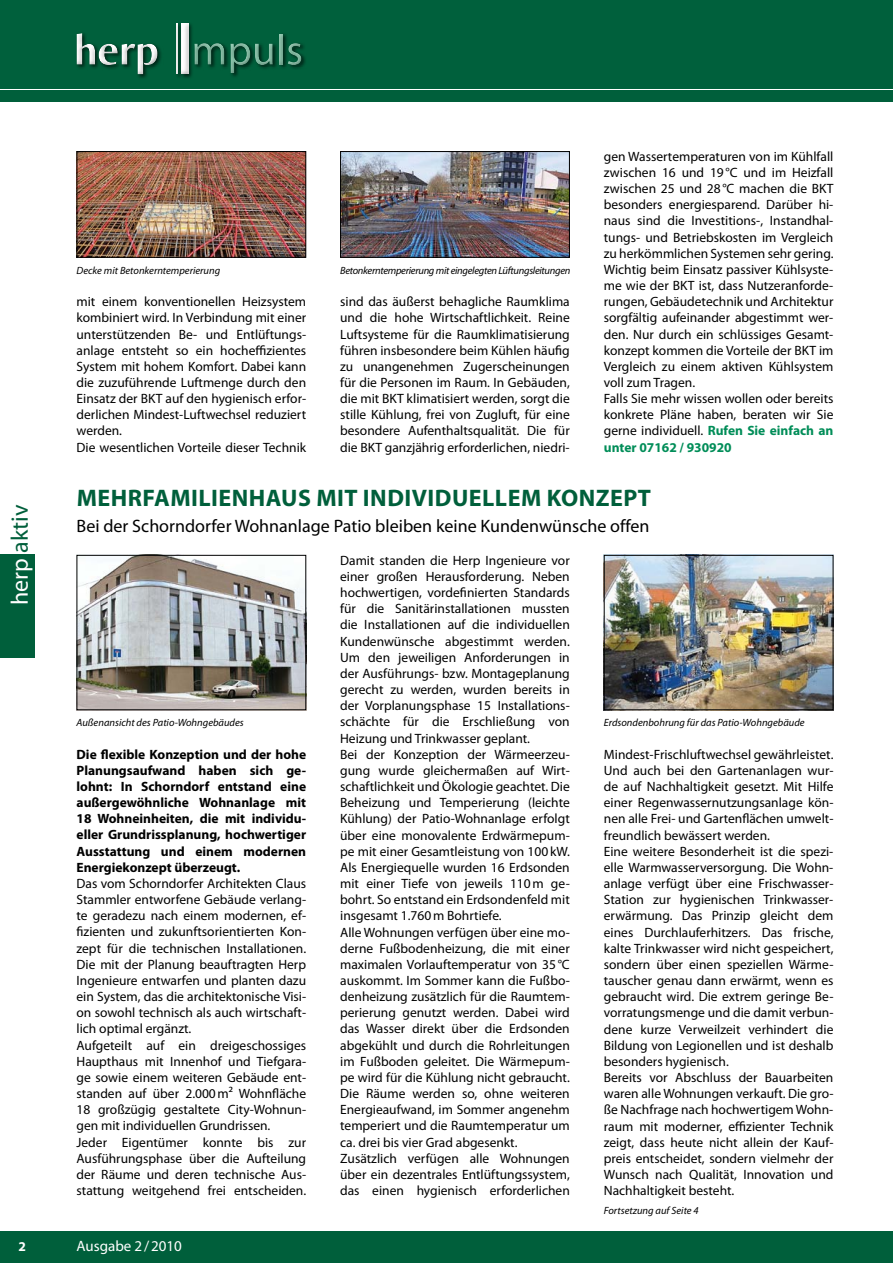
<style>
.page{position:relative;width:893px;height:1263px;background:#fff}
.page>*{position:absolute;margin:0;border:0;box-sizing:border-box;transform-origin:0 0}
.t1{font:700 24px "Myriad Pro";letter-spacing:.02em;color:#005f3b}
.t2{font:24px "Myriad Pro";color:#005f3b}
.t3{font:18px "Myriad Pro";color:#000}
.t4{font:15px "Myriad Pro";color:#fff}
.t5{font:13.5px/16.2px "Myriad Pro";color:#000}
.t6{font:700 13.5px/16.2px "Myriad Pro";color:#000;text-align:justify}
.t7{font:700 13.5px "Myriad Pro";color:#fff}
.t8{font:italic 10.5px "Myriad Pro";color:#000}
.t9{font:italic 10.5px "Myriad Pro";letter-spacing:-.03em;color:#000}
.s1{color:#fff}
.s2{font-weight:700;color:#008d58}
</style>
<div class="page">
<div style="left:0;top:0;width:893px;height:88px;background:#00603c"></div>
<div style="left:0;top:90px;width:893px;height:12px;background:#005f3b"></div>
<div style="left:0;top:1231px;width:893px;height:32px;background:#005f3b"></div>
<div style="left:75px;top:22px;width:231px;height:57px;background:#000;opacity:.65"></div>
<div style="left:75px;top:23px;width:226px;height:54px;background:#000;opacity:.75"></div>
<div style="left:0;top:555px;width:34px;height:103px;background:#005f3b"></div>
<img style="left:79px;top:153px;width:225px;height:103px">
<div style="left:77px;top:151px;width:229px;height:107px;border:1px solid #000"></div>
<img style="left:342px;top:153px;width:226px;height:103px">
<div style="left:340px;top:151px;width:230px;height:107px;border:1px solid #000"></div>
<img style="left:79px;top:557px;width:225px;height:151px">
<div style="left:77px;top:555px;width:229px;height:155px;border:1px solid #000"></div>
<img style="left:606px;top:557px;width:225px;height:151px">
<div style="left:604px;top:555px;width:229px;height:155px;border:1px solid #000"></div>
<h1 class="t2" style="left:5px;top:605px;width:102px;rotate:-90deg"><span class="s1">herp</span> aktiv</h1>
<p class="t7" style="left:18px;top:1238px;width:9px">2</p>
<p class="t8" style="left:77px;top:264px;width:145px">Decke mit Betonkerntemperierung</p>
<p class="t9" style="left:340px;top:264px;width:232px">Betonkerntemperierung mit eingelegten Lüftungsleitungen</p>
<p class="t5" style="left:77px;top:293px;width:231px">mit einem konventionellen Heizsystem kombiniert wird. In Verbindung mit einer unterstützenden Be- und Entlüftungs&shy;anlage entsteht so ein hocheffizientes System mit hohem Komfort. Dabei kann die zuzuführende Luftmenge durch den Einsatz der BKT auf den hygienisch erfor&shy;derlichen Mindest-Luftwechsel reduziert werden.<br>Die wesentlichen Vorteile dieser Technik</p>
<p class="t5" style="left:340px;top:293px;width:231px;text-align:justify">sind das äußerst behagliche Raumklima und die hohe Wirtschaftlichkeit. Reine Luftsysteme für die Raumklimatisierung führen insbesondere beim Kühlen häufig zu unangenehmen Zugerscheinungen für die Personen im Raum. In Gebäuden, die mit BKT klimatisiert werden, sorgt die stille Kühlung, frei von Zugluft, für eine besondere Aufenthaltsqualität. Die für die BKT ganzjährig erforderlichen, niedri-</p>
<p class="t5" style="left:604px;top:148px;width:231px">gen Wassertemperaturen von im Kühlfall zwischen 16 und 19°C und im Heizfall zwischen 25 und 28°C machen die BKT besonders energiesparend. Darüber hi&shy;naus sind die Investitions-, Instandhal&shy;tungs- und Betriebskosten im Vergleich zu herkömmlichen Systemen sehr gering.<br>Wichtig beim Einsatz passiver Kühlsyste&shy;me wie der BKT ist, dass Nutzeranforde&shy;rungen, Gebäudetechnik und Architektur sorgfältig aufeinander abgestimmt wer&shy;den. Nur durch ein schlüssiges Gesamt&shy;konzept kommen die Vorteile der BKT im Vergleich zu einem aktiven Kühlsystem voll zum Tragen.<br>Falls Sie mehr wissen wollen oder bereits konkrete Pläne haben, beraten wir Sie gerne individuell. <span class="s2">Rufen Sie einfach an unter 07162 / 930920</span></p>
<h1 class="t1" style="left:77px;top:482px;width:576px">Mehrfami lienhaus mit individuellem Konzept</h1>
<h2 class="t3" style="left:77px;top:515px;width:574px">Bei der Schorndorfer Wohnanlage Patio bleiben keine Kundenwünsche offen</h2>
<p class="t5" style="left:340px;top:552px;width:231px">Damit standen die Herp Ingenieure vor einer großen Herausforderung. Neben hochwertigen, vordefinierten Standards für die Sanitärinstallationen mussten die Installationen auf die individuellen Kundenwünsche abgestimmt werden.<br>Um den jeweiligen Anforderungen in der Ausführungs- bzw. Montageplanung gerecht zu werden, wurden bereits in der Vorplanungsphase 15 Installations&shy;schächte für die Erschließung von Heizung und Trinkwasser geplant.<br>Bei der Konzeption der Wärmeerzeu&shy;gung wurde gleichermaßen auf Wirt&shy;schaftlichkeit und Ökologie geachtet. Die Beheizung und Temperierung (leichte Kühlung) der Patio-Wohnanlage erfolgt über eine monovalente Erdwärmepum&shy;pe mit einer Gesamtleistung von 100kW.<br>Als Energiequelle wurden 16 Erdsonden mit einer Tiefe von jeweils 110m ge&shy;bohrt. So entstand ein Erdsondenfeld mit insgesamt 1.760m Bohrtiefe.<br>Alle Wohnungen verfügen über eine mo&shy;derne Fußbodenheizung, die mit einer maximalen Vorlauftemperatur von 35°C auskommt. Im Sommer kann die Fußbo&shy;denheizung zusätzlich für die Raumtem&shy;perierung genutzt werden. Dabei wird das Wasser direkt über die Erdsonden abgekühlt und durch die Rohrleitungen im Fußboden geleitet. Die Wärmepum&shy;pe wird für die Kühlung nicht gebraucht.<br>Die Räume werden so, ohne weiteren Energieaufwand, im Sommer angenehm temperiert und die Raumtemperatur um ca. drei bis vier Grad abgesenkt.<br>Zusätzlich verfügen alle Wohnungen über ein dezentrales Entlüftungssystem, das einen hygienisch erforderlichen</p>
<p class="t8" style="left:77px;top:716px;width:169px">Außenansicht des Patio-Wohngebäudes</p>
<p class="t8" style="left:604px;top:716px;width:202px">Erdsondenbohrung für das Patio-Wohngebäude</p>
<p class="t6" style="left:77px;top:745px;width:231px">Die flexible Konzeption und der hohe Planungsaufwand haben sich ge&shy;lohnt: In Schorndorf entstand eine außergewöhnliche Wohnanlage mit 18 Wohneinheiten, die mit individu&shy;eller Grundrissplanung, hochwertiger Ausstattung und einem modernen Energiekonzept überzeugt.</p>
<p class="t5" style="left:77px;top:875px;width:231px">Das vom Schorndorfer Architekten Claus Stammler entworfene Gebäude verlang&shy;te geradezu nach einem modernen, ef&shy;fizienten und zukunftsorientierten Kon&shy;zept für die technischen Installationen.<br>Die mit der Planung beauftragten Herp Ingenieure entwarfen und planten dazu ein System, das die architektonische Visi&shy;on sowohl technisch als auch wirtschaft&shy;lich optimal ergänzt.<br>Aufgeteilt auf ein dreigeschossiges Haupthaus mit Innenhof und Tiefgara&shy;ge sowie einem weiteren Gebäude ent&shy;standen auf über 2.000m² Wohnfläche 18 großzügig gestaltete City-Wohnun&shy;gen mit individuellen Grundrissen.<br>Jeder Eigentümer konnte bis zur Ausführungsphase über die Aufteilung der Räume und deren technische Aus&shy;stattung weitgehend frei entscheiden.</p>
<p class="t5" style="left:604px;top:746px;width:231px">Mindest-Frischluftwechsel gewährleistet.<br>Und auch bei den Gartenanlagen wur&shy;de auf Nachhaltigkeit gesetzt. Mit Hilfe einer Regenwassernutzungsanlage kön&shy;nen alle Frei- und Gartenflächen umwelt&shy;freundlich bewässert werden.<br>Eine weitere Besonderheit ist die spezi&shy;elle Warmwasserversorgung. Die Wohn&shy;anlage verfügt über eine Frischwasser-Station zur hygienischen Trinkwasser&shy;erwärmung. Das Prinzip gleicht dem eines Durchlauferhitzers. Das frische, kalte Trinkwasser wird nicht gespeichert, sondern über einen speziellen Wärme&shy;tauscher genau dann erwärmt, wenn es gebraucht wird. Die extrem geringe Be&shy;vorratungsmenge und die damit verbun&shy;dene kurze Verweilzeit verhindert die Bildung von Legionellen und ist deshalb besonders hygienisch.<br>Bereits vor Abschluss der Bauarbeiten waren alle Wohnungen verkauft. Die gro&shy;ße Nachfrage nach hochwertigem Wohn&shy;raum mit moderner, effizienter Technik zeigt, dass heute nicht allein der Kauf&shy;preis entscheidet, sondern vielmehr der Wunsch nach Qualität, Innovation und Nachhaltigkeit besteht.</p>
<p class="t4" style="left:77px;top:1237px;width:107px">Ausgabe 2/2010</p>
<p class="t8" style="left:604px;top:1204px;width:96px">Fortsetzung auf Seite 4</p>
</div>
